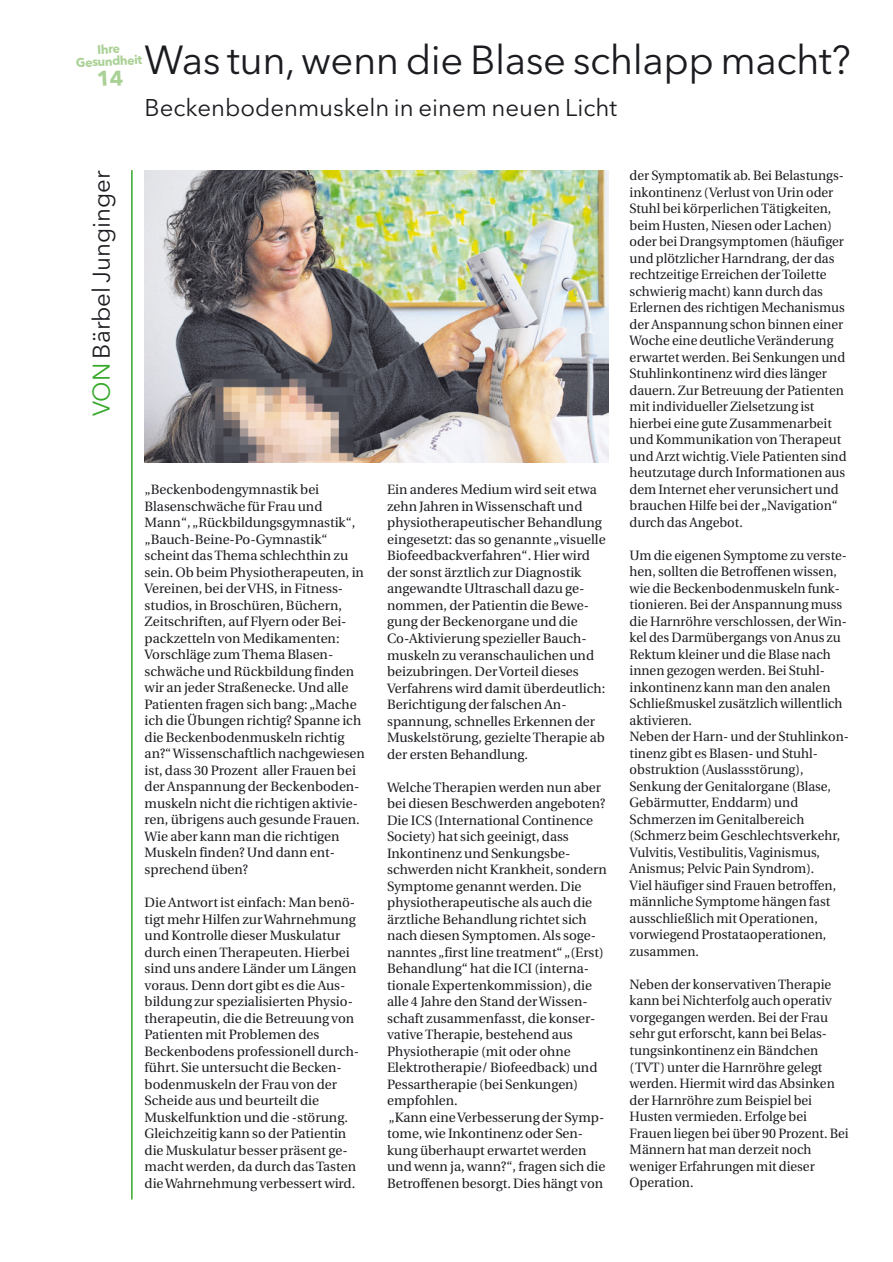
<style>
.page{position:relative;width:893px;height:1262px;background:#fff}
.page>*{position:absolute;margin:0;border:0;box-sizing:border-box;transform-origin:0 0}
.t1{font:40.2px "Avenir Next LT";letter-spacing:-.01em;color:#1b1c20}
.t2{font:24px "Avenir Next LT";color:#1b1c20}
.t3{font:13.5px/16.5px "Utopia";color:#1b1c20}
.t4{font:700 12.3px/12px "Avenir Next LT";color:#aad195;text-align:center}
.s1{color:#36a829}
</style>
<div class="page">
<hr style="left:131px;top:170px;width:2px;height:1029px;background:#36a829">
<img style="left:145px;top:170px;width:463px;height:293px">
<h1 class="t1" style="left:145px;top:44px;width:707px">Was tun, wenn die Blase schlapp macht?</h1>
<h2 class="t2" style="left:145px;top:98px;width:474px">Beckenbodenmuskeln in einem neuen Licht</h2>
<p class="t4" style="left:75px;top:46px;width:68px;rotate:-3deg">Ihre<br>Gesundheit</p>
<h2 class="t2" style="left:92px;top:416px;width:248px;rotate:-90deg"><span class="s1">VON</span> Bärbel Junginger</h2>
<p class="t3" style="left:145px;top:483px;width:222px">„Beckenbodengymnastik bei<br>Blasenschwäche für Frau und<br>Mann“, „Rückbildungsgymnastik“, „Bauch-Beine-Po-Gymnastik“ scheint das Thema schlechthin zu sein. Ob beim Physiotherapeuten, in<br>Vereinen, bei der VHS, in Fitness&shy;studios, in Broschüren, Büchern,<br>Zeitschriften, auf Flyern oder Bei&shy;packzetteln von Medikamenten:<br>Vorschläge zum Thema Blasen&shy;schwäche und Rückbildung finden wir an jeder Straßenecke. Und alle<br>Patienten fragen sich bang: „Mache ich die Übungen richtig? Spanne ich die Beckenbodenmuskeln richtig an?“ Wissenschaftlich nachgewiesen ist, dass 30 Prozent aller Frauen bei der Anspannung der Beckenboden&shy;muskeln nicht die richtigen aktivie&shy;ren, übrigens auch gesunde Frauen.<br>Wie aber kann man die richtigen<br>Muskeln finden? Und dann ent&shy;sprechend üben?</p>
<p class="t3" style="left:145px;top:895px;width:216px">Die Antwort ist einfach: Man benö&shy;tigt mehr Hilfen zur Wahrnehmung und Kontrolle dieser Muskulatur durch einen Therapeuten. Hierbei sind uns andere Länder um Längen voraus. Denn dort gibt es die Aus&shy;bildung zur spezialisierten Physio&shy;therapeutin, die die Betreuung von Patienten mit Problemen des Beckenbodens professionell durch&shy;führt. Sie untersucht die Becken&shy;bodenmuskeln der Frau von der Scheide aus und beurteilt die Muskelfunktion und die -störung.<br>Gleichzeitig kann so der Patientin die Muskulatur besser präsent ge&shy;macht werden, da durch das Tasten die Wahrnehmung verbessert wird.</p>
<p class="t3" style="left:387px;top:483px;width:220px">Ein anderes Medium wird seit etwa zehn Jahren in Wissenschaft und physiotherapeutischer Behandlung eingesetzt: das so genannte „visuelle Biofeedbackverfahren“. Hier wird der sonst ärztlich zur Diagnostik angewandte Ultraschall dazu ge&shy;nommen, der Patientin die Bewe&shy;gung der Beckenorgane und die Co-Aktivierung spezieller Bauch&shy;muskeln zu veranschaulichen und beizubringen. Der Vorteil dieses Verfahrens wird damit überdeutlich:<br>Berichtigung der falschen An&shy;spannung, schnelles Erkennen der Muskelstörung, gezielte Therapie ab der ersten Behandlung.</p>
<p class="t3" style="left:387px;top:780px;width:221px">Welche Therapien werden nun aber bei diesen Beschwerden angeboten?<br>Die ICS (International Continence Society) hat sich geeinigt, dass Inkontinenz und Senkungsbe&shy;schwerden nicht Krankheit, sondern Symptome genannt werden. Die physiotherapeutische als auch die ärztliche Behandlung richtet sich nach diesen Symptomen. Als soge&shy;nanntes „first line treatment“ „(Erst)<br>Behandlung“ hat die ICI (interna&shy;tionale Expertenkommission), die alle 4 Jahre den Stand der Wissen&shy;schaft zusammenfasst, die konser&shy;vative Therapie, bestehend aus Physiotherapie (mit oder ohne Elektrotherapie/ Biofeedback) und Pessartherapie (bei Senkungen) empfohlen.<br>„Kann eine Verbesserung der Symp&shy;tome, wie Inkontinenz oder Sen&shy;kung überhaupt erwartet werden und wenn ja, wann?“, fragen sich die Betroffenen besorgt. Dies hängt von</p>
<p class="t3" style="left:629px;top:168px;width:218px">der Symptomatik ab. Bei Belastungs&shy;inkontinenz (Verlust von Urin oder Stuhl bei körperlichen Tätigkeiten, beim Husten, Niesen oder Lachen) oder bei Drangsymptomen (häufiger und plötzlicher Harndrang, der das rechtzeitige Erreichen der Toilette schwierig macht) kann durch das Erlernen des richtigen Mechanismus der Anspannung schon binnen einer Woche eine deutliche Veränderung erwartet werden. Bei Senkungen und Stuhlinkontinenz wird dies länger dauern. Zur Betreuung der Patienten mit individueller Zielsetzung ist hierbei eine gute Zusammenarbeit und Kommunikation von Therapeut und Arzt wichtig. Viele Patienten sind heutzutage durch Informationen aus dem Internet eher verunsichert und brauchen Hilfe bei der „Navigation“ durch das Angebot.</p>
<p class="t3" style="left:629px;top:548px;width:221px">Um die eigenen Symptome zu verste&shy;hen, sollten die Betroffenen wissen, wie die Beckenbodenmuskeln funk&shy;tionieren. Bei der Anspannung muss die Harnröhre verschlossen, der Win&shy;kel des Darmübergangs von Anus zu<br>Rektum kleiner und die Blase nach innen gezogen werden. Bei Stuhl&shy;inkontinenz kann man den analen<br>Schließmuskel zusätzlich willentlich aktivieren.<br>Neben der Harn- und der Stuhlinkon&shy;tinenz gibt es Blasen- und Stuhl&shy;obstruktion (Auslassstörung),<br>Senkung der Genitalorgane (Blase,<br>Gebärmutter, Enddarm) und<br>Schmerzen im Genitalbereich (Schmerz beim Geschlechtsverkehr,<br>Vulvitis, Vestibulitis, Vaginismus,<br>Anismus; Pelvic Pain Syndrom).<br>Viel häufiger sind Frauen betroffen, männliche Symptome hängen fast ausschließlich mit Operationen, vorwiegend Prostataoperationen, zusammen.</p>
<p class="t3" style="left:629px;top:977px;width:220px">Neben der konservativen Therapie kann bei Nichterfolg auch operativ vorgegangen werden. Bei der Frau sehr gut erforscht, kann bei Belas&shy;tungsinkontinenz ein Bändchen (TVT) unter die Harnröhre gelegt werden. Hiermit wird das Absinken der Harnröhre zum Beispiel bei<br>Husten vermieden. Erfolge bei<br>Frauen liegen bei über 90 Prozent. Bei<br>Männern hat man derzeit noch weniger Erfahrungen mit dieser<br>Operation.</p>
</div>
